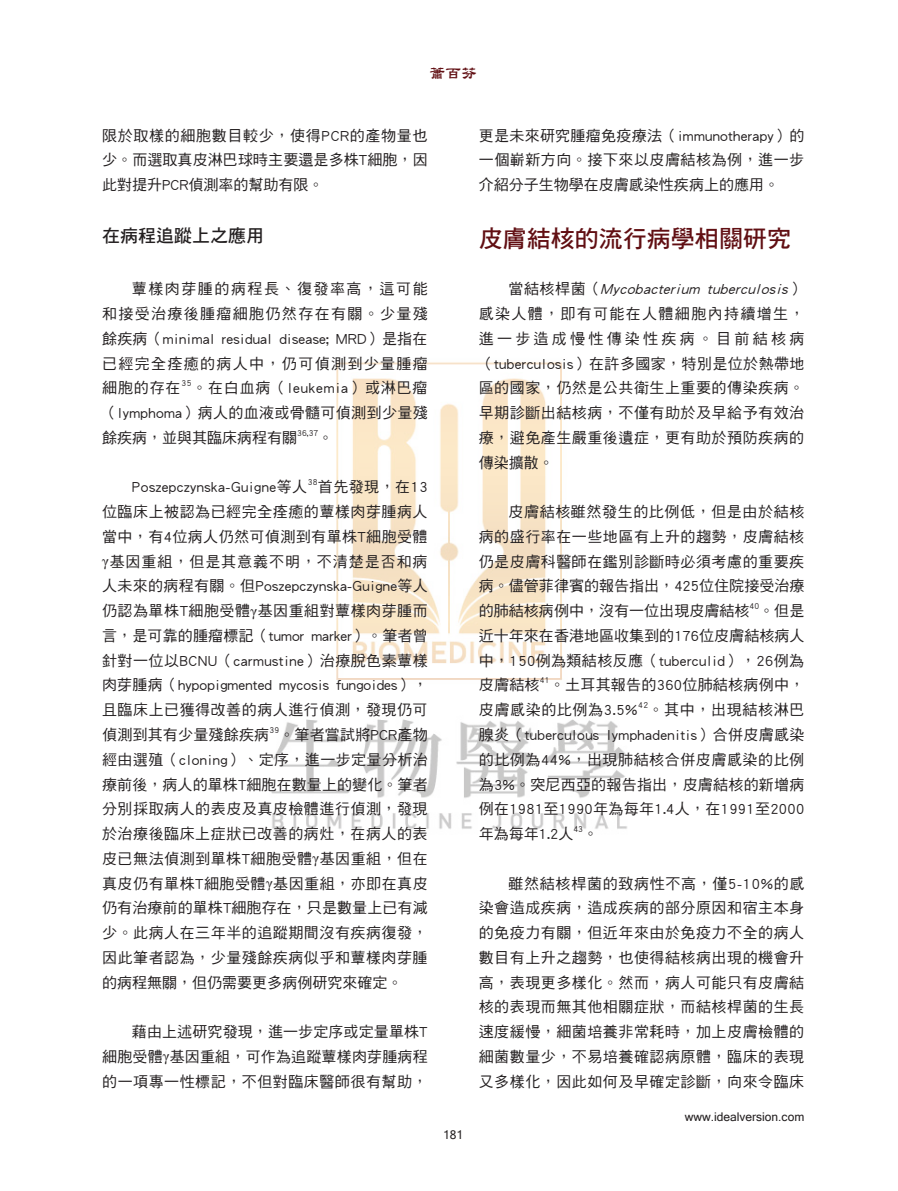
<style>
.page{position:relative;width:898px;height:1191px;background:#fff}
.page>*{position:absolute;margin:0;border:0;box-sizing:border-box;transform-origin:0 0}
.t1{font:24px "DF Hei Std W7";color:#610f13}
.t2{font:18px "DF Hei Std W7";color:#231f20}
.t3{font:15.75px "DF Li Shu Std W7";color:#610f13}
.t4{font:15px/24.8px "DF Hei Std W5";letter-spacing:.02em;color:#231f20;text-align:justify}
.t5{font:12px "Microsoft Sans Serif";color:#231f20}
.t6{font:8.7px "DF Hei Std W5";letter-spacing:.015em;color:#231f20}
.s1{font-family:"Times New Roman"}
.s2{font-style:italic}
</style>
<div class="page">
<img style="left:271px;top:362px;width:356px;height:467px">
<p class="t3" style="left:429px;top:65px;width:49px">蕭百芬</p>
<p class="t4" style="left:102px;top:122px;width:327px">限於取樣的細胞數目較少，使得PCR的產物量也少。而選取真皮淋巴球時主要還是多株T細胞，因此對提升PCR偵測率的幫助有限。</p>
<p class="t2" style="left:102px;top:226px;width:163px">在病程追蹤上之應用</p>
<p class="t4" style="left:102px;top:276px;width:327px;text-indent:30px">蕈樣肉芽腫的病程長、復發率高，這可能和接受治療後腫瘤細胞仍然存在有關。少量殘餘疾病（minimal residual disease; MRD）是指在已經完全痊癒的病人中，仍可偵測到少量腫瘤細胞的存在</p>
<p class="t6" style="left:181px;top:378px;width:12px">35</p>
<p class="t4" style="left:102px;top:375px;width:327px;text-indent:90px">。在白血病（leukemia）或淋巴瘤（lymphoma）病人的血液或骨髓可偵測到少量殘餘疾病，並與其臨床病程有關</p>
<p class="t6" style="left:297px;top:428px;width:22px">36,37</p>
<p class="t4" style="left:318px;top:425px;width:16px">。</p>
<p class="t4" style="left:132px;top:474px;width:177px">Poszepczynska-Guigne等人</p>
<p class="t6" style="left:307px;top:477px;width:11px">38</p>
<p class="t4" style="left:102px;top:474px;width:327px;text-indent:216px">首先發現，在13位臨床上被認為已經完全痊癒的蕈樣肉芽腫病人當中，有4位病人仍然可偵測到有單株T細胞受體<span class="s1">γ</span>基因重組，但是其意義不明，不清楚是否和病人未來的病程有關。但Poszepczynska-Guigne等人仍認為單株T細胞受體<span class="s1">γ</span>基因重組對蕈樣肉芽腫而言，是可靠的腫瘤標記（tumor marker）。筆者曾針對一位以BCNU（carmustine）治療脫色素蕈樣肉芽腫病（hypopigmented mycosis fungoides），且臨床上已獲得改善的病人進行偵測，發現仍可偵測到其有少量殘餘疾病</p>
<p class="t6" style="left:269px;top:725px;width:11px">39</p>
<p class="t4" style="left:102px;top:722px;width:327px;text-indent:177px">。筆者嘗試將PCR產物經由選殖（cloning）、定序，進一步定量分析治療前後，病人的單株T細胞在數量上的變化。筆者分別採取病人的表皮及真皮檢體進行偵測，發現於治療後臨床上症狀已改善的病灶，在病人的表皮已無法偵測到單株T細胞受體<span class="s1">γ</span>基因重組，但在真皮仍有單株T細胞受體<span class="s1">γ</span>基因重組，亦即在真皮仍有治療前的單株T細胞存在，只是數量上已有減少。此病人在三年半的追蹤期間沒有疾病復發，因此筆者認為，少量殘餘疾病似乎和蕈樣肉芽腫的病程無關，但仍需要更多病例研究來確定。</p>
<p class="t4" style="left:102px;top:1019px;width:327px;text-indent:30px">藉由上述研究發現，進一步定序或定量單株T細胞受體<span class="s1">γ</span>基因重組，可作為追蹤蕈樣肉芽腫病程的一項專一性標記，不但對臨床醫師很有幫助，</p>
<p class="t5" style="left:443px;top:1127px;width:22px">181</p>
<p class="t4" style="left:478px;top:122px;width:327px">更是未來研究腫瘤免疫療法（immunotherapy）的一個嶄新方向。接下來以皮膚結核為例，進一步介紹分子生物學在皮膚感染性疾病上的應用。</p>
<h1 class="t1" style="left:478px;top:226px;width:313px">皮膚結核的流行病學相關研究</h1>
<p class="t4" style="left:478px;top:276px;width:327px;text-indent:30px">當結核桿菌（ <span class="s2">Mycobacterium tuberculosis</span>）感染人體，即有可能在人體細胞內持續增生，進一步造成慢性傳染性疾病。目前結核病（tuberculosis）在許多國家，特別是位於熱帶地區的國家，仍然是公共衛生上重要的傳染疾病。早期診斷出結核病，不僅有助於及早給予有效治療，避免產生嚴重後遺症，更有助於預防疾病的傳染擴散。</p>
<p class="t4" style="left:478px;top:499px;width:327px;text-indent:30px">皮膚結核雖然發生的比例低，但是由於結核病的盛行率在一些地區有上升的趨勢，皮膚結核仍是皮膚科醫師在鑑別診斷時必須考慮的重要疾病。儘管菲律賓的報告指出，425位住院接受治療的肺結核病例中，沒有一位出現皮膚結核</p>
<p class="t6" style="left:749px;top:601px;width:11px">40</p>
<p class="t4" style="left:478px;top:598px;width:327px;text-indent:280px">。但是近十年來在香港地區收集到的176位皮膚結核病人中，150例為類結核反應（tuberculid），26例為皮膚結核</p>
<p class="t6" style="left:539px;top:675px;width:11px">41</p>
<p class="t4" style="left:478px;top:672px;width:327px;text-indent:71px">。土耳其報告的360位肺結核病例中，皮膚感染的比例為3.5%</p>
<p class="t6" style="left:638px;top:700px;width:11px">42</p>
<p class="t4" style="left:478px;top:697px;width:327px;text-indent:170px">。其中，出現結核淋巴腺炎（tuberculous lymphadenitis）合併皮膚感染的比例為44%，出現肺結核合併皮膚感染的比例為3%。突尼西亞的報告指出，皮膚結核的新增病例在1981至1990年為每年1.4人，在1991至2000年為每年1.2人</p>
<p class="t6" style="left:573px;top:824px;width:11px">43</p>
<p class="t4" style="left:582px;top:821px;width:16px">。</p>
<p class="t4" style="left:478px;top:870px;width:327px;text-indent:30px">雖然結核桿菌的致病性不高，僅5-10%的感染會造成疾病，造成疾病的部分原因和宿主本身的免疫力有關，但近年來由於免疫力不全的病人數目有上升之趨勢，也使得結核病出現的機會升高，表現更多樣化。然而，病人可能只有皮膚結核的表現而無其他相關症狀，而結核桿菌的生長速度緩慢，細菌培養非常耗時，加上皮膚檢體的細菌數量少，不易培養確認病原體，臨床的表現又多樣化，因此如何及早確定診斷，向來令臨床</p>
<p class="t5" style="left:684px;top:1110px;width:121px">www.idealversion.com</p>
</div>
